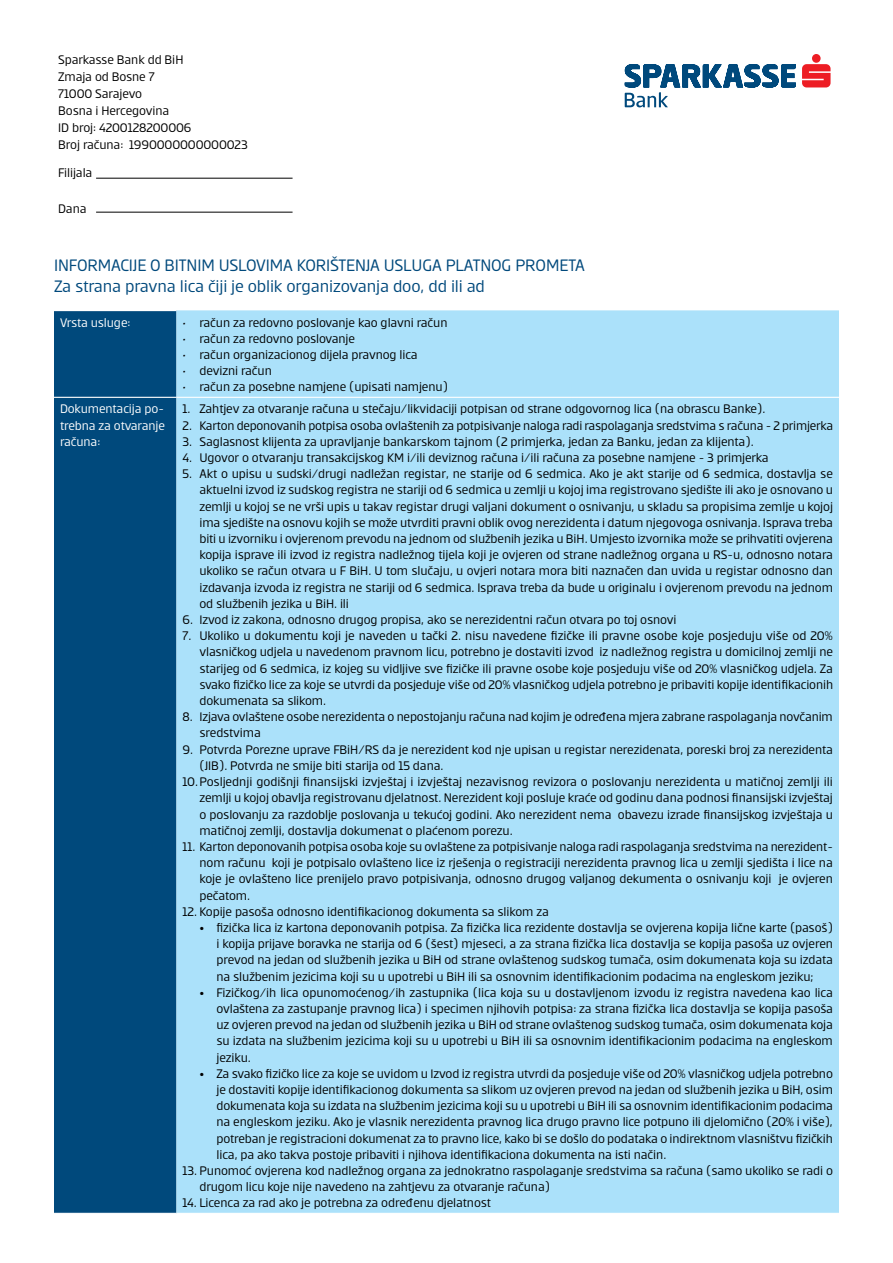
<style>
.page{position:relative;width:893px;height:1263px;background:#fff}
.page>*{position:absolute;margin:0;border:0;box-sizing:border-box;transform-origin:0 0}
.t1{font:18px/21px "Erste";letter-spacing:-.01em;color:#00497c}
.t2{font:13.5px/16.2px "Erste";letter-spacing:-.01em;color:#000;text-align:justify}
.t3{font:13.5px/16.2px "Erste";letter-spacing:-.01em;color:#fff;text-align:justify}
.s1{font-family:"FS Joey"}
</style>
<div class="page">
<svg style="left:802px;top:54px;width:28px;height:33px"></svg>
<svg style="left:625px;top:64px;width:171px;height:43px"></svg>
<div style="left:54px;top:311px;width:122px;height:902px;background:#00497c"></div>
<div style="left:176px;top:310px;width:663px;height:903px;background:#abe1fa"></div>
<hr style="left:54px;top:397px;width:122px;height:1px;background:#fff">
<hr style="left:176px;top:397px;width:663px;height:1px;background:#fff">
<hr style="left:96px;top:178px;width:197px;height:1px;background:#000">
<hr style="left:96px;top:212px;width:197px;height:1px;background:#000">
<p class="t2" style="left:58px;top:51px;width:191px;line-height:17px;text-align:left">Sparkasse Bank dd BiH<br>Zmaja od Bosne 7<br>71000 Sarajevo<br>Bosna i Hercegovina<br>ID broj: 4200128200006<br>Broj računa: 1990000000000023</p>
<p class="t2" style="left:58px;top:165px;width:36px">Filijala</p>
<p class="t2" style="left:58px;top:201px;width:30px">Dana</p>
<h1 class="t1" style="left:54px;top:254px;width:532px">INFORMACIJE O BITNIM USLOVIMA KORIŠTENJA USLUGA PLATNOG PROMETA<br>Za strana pravna lica čiji je oblik organizovanja doo, dd ili ad</h1>
<p class="t3" style="left:60px;top:314px;width:72px">Vrsta usluge:</p>
<p class="t2" style="left:182px;top:314px;width:267px">• račun za redovno poslovanje kao glavni račun</p>
<p class="t2" style="left:182px;top:330px;width:174px">• račun za redovno poslovanje</p>
<p class="t2" style="left:182px;top:346px;width:237px">• račun organizacionog dijela pravnog lica</p>
<p class="t2" style="left:182px;top:362px;width:91px">• devizni račun</p>
<p class="t2" style="left:182px;top:379px;width:267px">• račun za posebne namjene (upisati namjenu)</p>
<p class="t3" style="left:60px;top:401px;width:107px">Dokumentacija po&shy;trebna za otvaranje računa:</p>
<p class="t2" style="left:182px;top:401px;width:584px">1. Zahtjev za otvaranje računa u stečaju/likvidaciji potpisan od strane odgovornog lica (na obrascu Banke).</p>
<p class="t2" style="left:182px;top:417px;width:652px">2. Karton deponovanih potpisa osoba ovlaštenih za potpisivanje naloga radi raspolaganja sredstvima s računa - 2 primjerka</p>
<p class="t2" style="left:182px;top:433px;width:573px">3. Saglasnost klijenta za upravljanje bankarskom tajnom (2 primjerka, jedan za Banku, jedan za klijenta).</p>
<p class="t2" style="left:182px;top:449px;width:588px">4. Ugovor o otvaranju transakcijskog KM i/ili deviznog računa i/ili računa za posebne namjene - 3 primjerka</p>
<p class="t2" style="left:199px;top:466px;width:635px;text-indent:-17px">5. Akt o upisu u sudski/drugi nadležan registar, ne starije od 6 sedmica. Ako je akt starije od 6 sedmica, dostavlja se aktuelni izvod iz sudskog registra ne stariji od 6 sedmica u zemlji u kojoj ima registrovano sjedište ili ako je osnovano u zemlji u kojoj se ne vrši upis u takav registar drugi valjani dokument o osnivanju, u skladu sa propisima zemlje u kojoj ima sjedište na osnovu kojih se može utvrditi pravni oblik ovog nerezidenta i datum njegovoga osnivanja. Isprava treba biti u izvorniku i ovjerenom prevodu na jednom od službenih jezika u BiH. Umjesto izvornika može se prihvatiti ovjerena kopija isprave ili izvod iz registra nadležnog tijela koji je ovjeren od strane nadležnog organa u RS-u, odnosno notara ukoliko se račun otvara u F BiH. U tom slučaju, u ovjeri notara mora biti naznačen dan uvida u registar odnosno dan izdavanja izvoda iz registra ne stariji od 6 sedmica. Isprava treba da bude u originalu i ovjerenom prevodu na jednom od službenih jezika u BiH. ili</p>
<p class="t2" style="left:182px;top:611px;width:495px">6. Izvod iz zakona, odnosno drugog propisa, ako se nerezidentni račun otvara po toj osnovi</p>
<p class="t2" style="left:199px;top:628px;width:635px;text-indent:-17px">7. Ukoliko u dokumentu koji je naveden u tački 2. nisu navedene fizičke ili pravne osobe koje posjeduju više od 20% vlasničkog udjela u navedenom pravnom licu, potrebno je dostaviti izvod iz nadležnog registra u domicilnoj zemlji ne starijeg od 6 sedmica, iz kojeg su vidljive sve fizičke ili pravne osobe koje posjeduju više od 20% vlasničkog udjela. Za svako fizičko lice za koje se utvrdi da posjeduje više od 20% vlasničkog udjela potrebno je pribaviti kopije identifikacionih dokumenata sa slikom.</p>
<p class="t2" style="left:199px;top:709px;width:635px;text-indent:-17px">8. Izjava ovlaštene osobe nerezidenta o nepostojanju računa nad kojim je određena mjera zabrane raspolaganja novčanim sredstvima</p>
<p class="t2" style="left:182px;top:741px;width:652px">9. Potvrda Porezne uprave FBiH/RS da je nerezident kod nje upisan u registar nerezidenata, poreski broj za nerezidenta</p>
<p class="t2" style="left:199px;top:757px;width:246px">(JIB). Potvrda ne smije biti starija od 15 dana.</p>
<p class="t2" style="left:182px;top:773px;width:652px">10.Posljednji godišnji finansijski izvještaj i izvještaj nezavisnog revizora o poslovanju nerezidenta u matičnoj zemlji ili</p>
<p class="t2" style="left:199px;top:790px;width:635px">zemlji u kojoj obavlja registrovanu djelatnost. Nerezident koji posluje kraće od godinu dana podnosi finansijski izvještaj</p>
<p class="t2" style="left:199px;top:806px;width:635px">o poslovanju za razdoblje poslovanja u tekućoj godini. Ako nerezident nema obavezu izrade finansijskog izvještaja u</p>
<p class="t2" style="left:199px;top:822px;width:315px">matičnoj zemlji, dostavlja dokumenat o plaćenom porezu.</p>
<p class="t2" style="left:199px;top:838px;width:635px;text-indent:-17px">11. Karton deponovanih potpisa osoba koje su ovlaštene za potpisivanje naloga radi raspolaganja sredstvima na nerezident&shy;nom računu koji je potpisalo ovlašteno lice iz rješenja o registraciji nerezidenta pravnog lica u zemlji sjedišta i lice na koje je ovlašteno lice prenijelo pravo potpisivanja, odnosno drugog valjanog dekumenta o osnivanju koji je ovjeren pečatom.</p>
<p class="t2" style="left:182px;top:903px;width:368px">12. Kopije pasoša odnosno identifikacionog dokumenta sa slikom za</p>
<p class="t2" style="left:216px;top:919px;width:618px;text-indent:-17px"><span class="s1">•</span> fizička lica iz kartona deponovanih potpisa. Za fizička lica rezidente dostavlja se ovjerena kopija lične karte (pasoš) i kopija prijave boravka ne starija od 6 (šest) mjeseci, a za strana fizička lica dostavlja se kopija pasoša uz ovjeren prevod na jedan od službenih jezika u BiH od strane ovlaštenog sudskog tumača, osim dokumenata koja su izdata na službenim jezicima koji su u upotrebi u BiH ili sa osnovnim identifikacionim podacima na engleskom jeziku;</p>
<p class="t2" style="left:216px;top:984px;width:618px;text-indent:-17px"><span class="s1">•</span> Fizičkog/ih lica opunomoćenog/ih zastupnika (lica koja su u dostavljenom izvodu iz registra navedena kao lica ovlaštena za zastupanje pravnog lica) i specimen njihovih potpisa: za strana fizička lica dostavlja se kopija pasoša uz ovjeren prevod na jedan od službenih jezika u BiH od strane ovlaštenog sudskog tumača, osim dokumenata koja su izdata na službenim jezicima koji su u upotrebi u BiH ili sa osnovnim identifikacionim podacima na engleskom jeziku.</p>
<p class="t2" style="left:216px;top:1065px;width:618px;text-indent:-17px"><span class="s1">•</span> Za svako fizičko lice za koje se uvidom u Izvod iz registra utvrdi da posjeduje više od 20% vlasničkog udjela potrebno je dostaviti kopije identifikacionog dokumenta sa slikom uz ovjeren prevod na jedan od službenih jezika u BiH, osim dokumenata koja su izdata na službenim jezicima koji su u upotrebi u BiH ili sa osnovnim identifikacionim podacima na engleskom jeziku. Ako je vlasnik nerezidenta pravnog lica drugo pravno lice potpuno ili djelomično (20% i više), potreban je registracioni dokumenat za to pravno lice, kako bi se došlo do podataka o indirektnom vlasništvu fizičkih lica, pa ako takva postoje pribaviti i njihova identifikaciona dokumenta na isti način.</p>
<p class="t2" style="left:199px;top:1162px;width:635px;text-indent:-17px">13. Punomoć ovjerena kod nadležnog organa za jednokratno raspolaganje sredstvima sa računa (samo ukoliko se radi o drugom licu koje nije navedeno na zahtjevu za otvaranje računa)</p>
<p class="t2" style="left:182px;top:1195px;width:310px">14. Licenca za rad ako je potrebna za određenu djelatnost</p>
</div>
